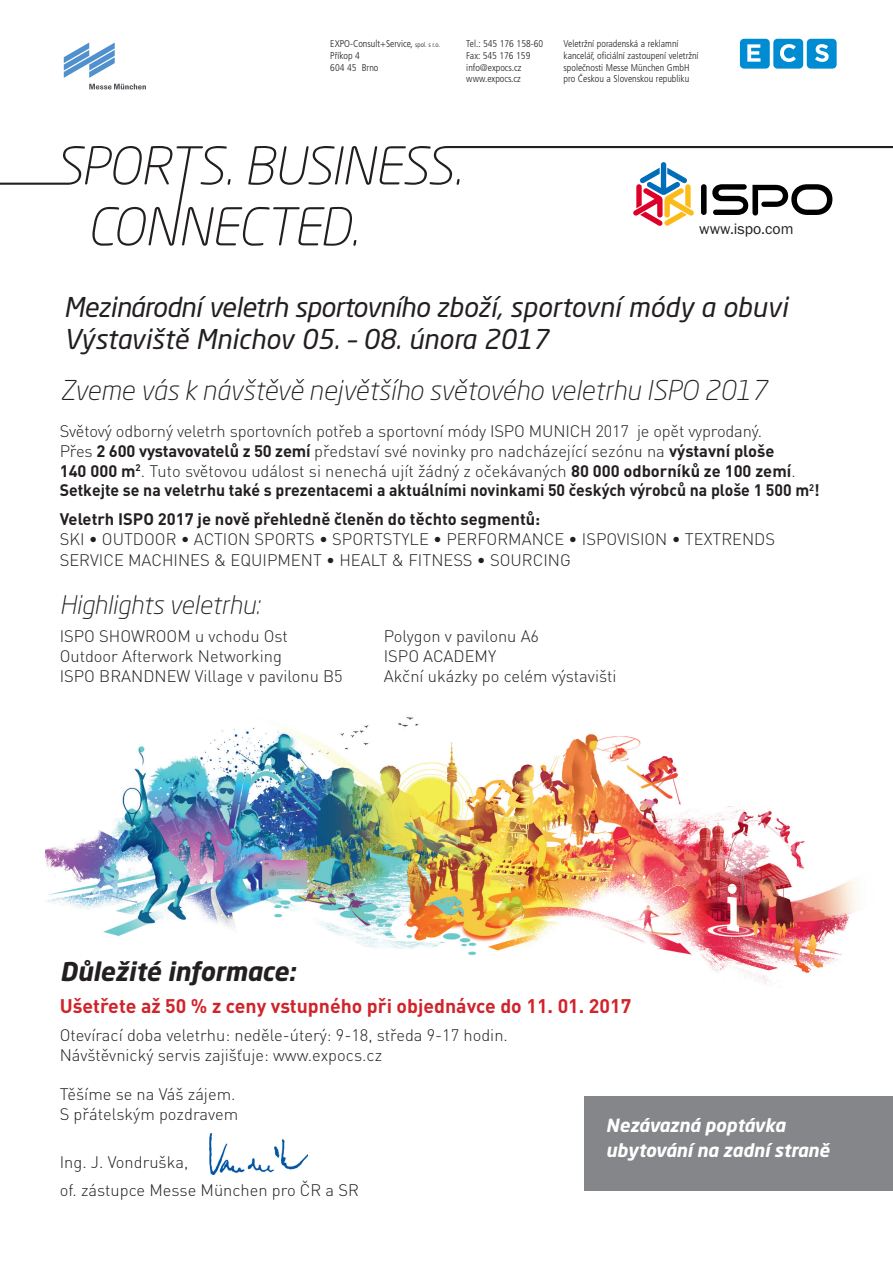
<style>
.page{position:relative;width:893px;height:1263px;background:#fff}
.page>*{position:absolute;margin:0;border:0;box-sizing:border-box;transform-origin:0 0}
.t1{font:italic 27px/31.8px "Neo Sans Pro";letter-spacing:-.015em;color:#231f20}
.t2{font:italic 300 27px "Neo Sans Pro";color:#231f20}
.t3{font:italic 300 25.5px "Neo Sans Pro";color:#231f20}
.t4{font:italic 700 25.5px "Neo Sans Pro";color:#231f20}
.t5{font:700 19.5px "DIN Pro";color:#d1232a}
.t6{font:italic 700 18px/25.2px "Neo Sans Pro";color:#fff}
.t7{font:300 16.5px/19.8px "DIN Pro";color:#231f20}
.t8{font:15.75px "Franklin Got Itc TOT Boo";color:#231f20}
.t9{font:300 condensed 9.9px/11.9px "Frutiger CE";color:#231f20}
.s1{font-size:6.9px}
.s2{font-weight:700}
</style>
<div class="page">
<img style="left:45px;top:717px;width:813px;height:270px">
<svg style="left:64px;top:43px;width:51px;height:35px"></svg>
<svg style="left:89px;top:84px;width:57px;height:5px"></svg>
<div style="left:585px;top:1096px;width:308px;height:95px;background:#848689"></div>
<img style="left:210px;top:1134px;width:98px;height:41px">
<div style="left:740px;top:39px;width:30px;height:30px;background:#008cd2;border-radius:4px"></div>
<div style="left:773px;top:39px;width:30px;height:30px;background:#008cd2;border-radius:4px"></div>
<div style="left:807px;top:39px;width:30px;height:30px;background:#008cd2;border-radius:4px"></div>
<svg style="left:747px;top:44px;width:13px;height:18px"></svg>
<svg style="left:780px;top:44px;width:16px;height:18px"></svg>
<svg style="left:815px;top:44px;width:14px;height:18px"></svg>
<svg style="left:0;top:146px;width:893px;height:100px"></svg>
<p class="t9" style="left:330px;top:38px;width:111px">EXPO-Consult+Service, <span class="s1">spol. s r.o.<br></span>Příkop 4<br>604 45 Brno</p>
<p class="t9" style="left:466px;top:38px;width:78px">Tel.: 545 176 158-60</p>
<p class="t9" style="left:466px;top:50px;width:66px">Fax: 545 176 159</p>
<p class="t9" style="left:466px;top:61px;width:57px">info@expocs.cz www.expocs.cz</p>
<p class="t9" style="left:563px;top:38px;width:137px">Veletržní poradenská a reklamní kancelář, oficiální zastoupení veletržní společnosti Messe München GmbH pro Českou a Slovenskou republiku</p>
<p class="t8" style="left:699px;top:220px;width:96px">www.ispo.com</p>
<p class="t1" style="left:64px;top:291px;width:726px">Mezinárodní veletrh sportovního zboží, sportovní módy a obuvi<br>Výstaviště Mnichov 05. – 08. února 2017</p>
<p class="t2" style="left:60px;top:374px;width:709px">Zveme vás k návštěvě největšího světového veletrhu ISPO 2017</p>
<p class="t7" style="left:60px;top:420px;width:762px">Světový odborný veletrh sportovních potřeb a sportovní módy ISPO MUNICH 2017 je opět vyprodaný.<br>Přes <span class="s2">2 600 vystavovatelů z 50 zemí</span> představí své novinky pro nadcházející sezónu na <span class="s2">výstavní ploše<br>140 000 m</span><sup>2</sup>. Tuto světovou událost si nenechá ujít žádný z očekávaných <span class="s2">80 000 odborníků ze 100 zemí</span>.<br><span class="s2">Setkejte se na veletrhu také s prezentacemi a aktuálními novinkami 50 českých výrobců na ploše 1 500 m</span><sup>2</sup><span class="s2">!</span></p>
<p class="t7" style="left:60px;top:508px;width:717px"><span class="s2">Veletrh ISPO 2017 je nově přehledně členěn do těchto segmentů:<br></span>SKI • OUTDOOR • ACTION SPORTS • SPORTSTYLE • PERFORMANCE • ISPOVISION • TEXTRENDS</p>
<p class="t7" style="left:60px;top:550px;width:513px">SERVICE MACHINES &amp; EQUIPMENT • HEALT &amp; FITNESS • SOURCING</p>
<p class="t3" style="left:60px;top:589px;width:202px">Highlights veletrhu:</p>
<p class="t7" style="left:60px;top:625px;width:230px">ISPO SHOWROOM u vchodu Ost</p>
<p class="t7" style="left:384px;top:625px;width:157px">Polygon v pavilonu A6</p>
<p class="t7" style="left:60px;top:645px;width:224px">Outdoor Afterwork Networking</p>
<p class="t7" style="left:384px;top:645px;width:114px">ISPO ACADEMY</p>
<p class="t7" style="left:60px;top:665px;width:284px">ISPO BRANDNEW Village v pavilonu B5</p>
<p class="t7" style="left:384px;top:665px;width:234px">Akční ukázky po celém výstavišti</p>
<p class="t4" style="left:60px;top:955px;width:237px">Důležité informace:</p>
<p class="t5" style="left:60px;top:992px;width:573px">Ušetřete až 50 % z ceny vstupného při objednávce do 11. 01. 2017</p>
<p class="t7" style="left:60px;top:1024px;width:450px">Otevírací doba veletrhu: neděle-úterý: 9-18, středa 9-17 hodin.<br>Návštěvnický servis zajišťuje: www.expocs.cz</p>
<p class="t7" style="left:60px;top:1084px;width:180px">Těšíme se na Váš zájem.<br>S přátelským pozdravem</p>
<p class="t7" style="left:60px;top:1148px;width:301px;line-height:27.6px">Ing. J. Vondruška,<br>of. zástupce Messe München pro ČR a SR</p>
<p class="t6" style="left:606px;top:1112px;width:225px">Nezávazná poptávka ubytování na zadní straně</p>
</div>
